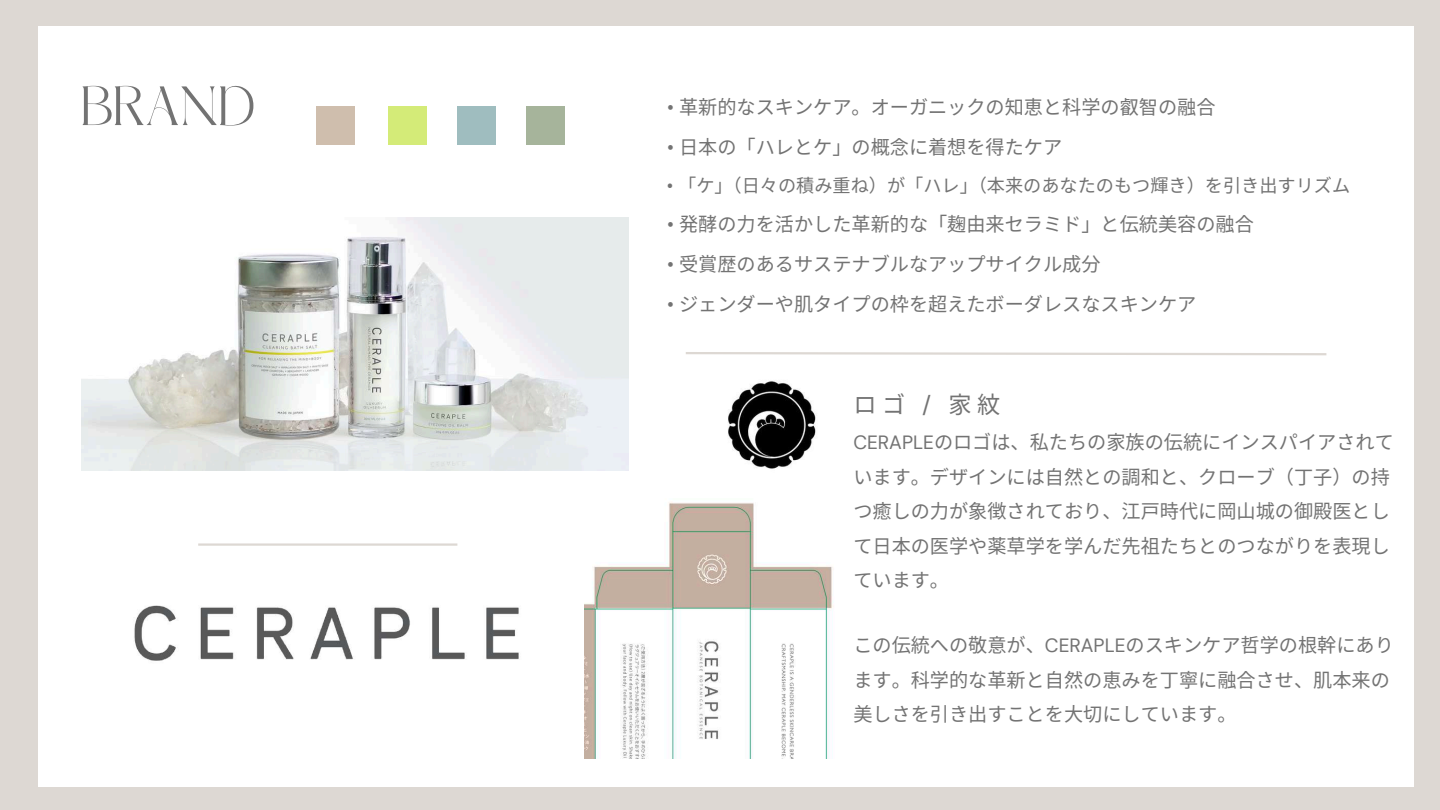
<style>
.page{position:relative;width:1440px;height:810px;background:#ddd8d3}
.page>*{position:absolute;margin:0;border:0;box-sizing:border-box;transform-origin:0 0}
.t1{font:55px "Dream Avenue";color:#737373}
.t2{font:23.2px "Noto Sans CJ Ksc";color:#737373}
.t3{font:19.2px/34.5px "Noto Sans CJ Ksc";color:#737373}
.t4{font:18.2px "Noto Sans CJ Ksc";color:#737373}
.s1{font-family:"DM Sans"}
</style>
<div class="page">
<div style="left:38px;top:26px;width:1376px;height:760px;background:#fff"></div>
<img style="left:81px;top:217px;width:547px;height:253px">
<hr style="left:198px;top:543px;width:259px;height:3px;background:#ddd8d3">
<div style="left:317px;top:106px;width:38px;height:38px;background:#cfbead"></div>
<div style="left:389px;top:106px;width:38px;height:38px;background:#d4eb78"></div>
<div style="left:457px;top:106px;width:39px;height:38px;background:#9fbdbf"></div>
<div style="left:526px;top:106px;width:38px;height:38px;background:#a6b49b"></div>
<img style="left:134px;top:605px;width:385px;height:56px">
<img style="left:585px;top:502px;width:248px;height:256px">
<img style="left:728px;top:381px;width:88px;height:88px">
<svg style="left:685px;top:352px;width:642px;height:4px"></svg>
<h1 class="t1" style="left:81px;top:84px;width:176px">BRAND</h1>
<p class="t3" style="left:667px;top:89px;width:549px"><span class="s1">•</span> 革新的なスキンケア。オーガニックの知恵と科学の叡智の融合</p>
<p class="t3" style="left:667px;top:129px;width:397px"><span class="s1">•</span> 日本の「ハレとケ」の概念に着想を得たケア</p>
<p class="t4" style="left:667px;top:171px;width:685px"><span class="s1">•</span> 「ケ」（日々の積み重ね）が「ハレ」（本来のあなたのもつ輝き）を引き出すリズム</p>
<p class="t3" style="left:667px;top:206px;width:587px"><span class="s1">•</span> 発酵の力を活かした革新的な「麹由来セラミド」と伝統美容の融合</p>
<p class="t3" style="left:667px;top:246px;width:434px"><span class="s1">•</span> 受賞歴のあるサステナブルなアップサイクル成分</p>
<p class="t3" style="left:667px;top:286px;width:531px"><span class="s1">•</span> ジェンダーや肌タイプの枠を超えたボーダレスなスキンケア</p>
<p class="t2" style="left:853px;top:386px;width:147px">ロゴ <span class="s1">/</span> 家紋</p>
<p class="t3" style="left:853px;top:424px;width:542px"><span class="s1">CERAPLE</span>のロゴは、私たちの家族の伝統にインスパイアされています。デザインには自然との調和と、クローブ（丁子）の持つ癒しの力が象徴されており、江戸時代に岡山城の御殿医として日本の医学や薬草学を学んだ先祖たちとのつながりを表現しています。</p>
<p class="t3" style="left:853px;top:627px;width:542px">この伝統への敬意が、<span class="s1">CERAPLE</span>のスキンケア哲学の根幹にあります。科学的な革新と自然の恵みを丁寧に融合させ、肌本来の美しさを引き出すことを大切にしています。</p>
</div>
